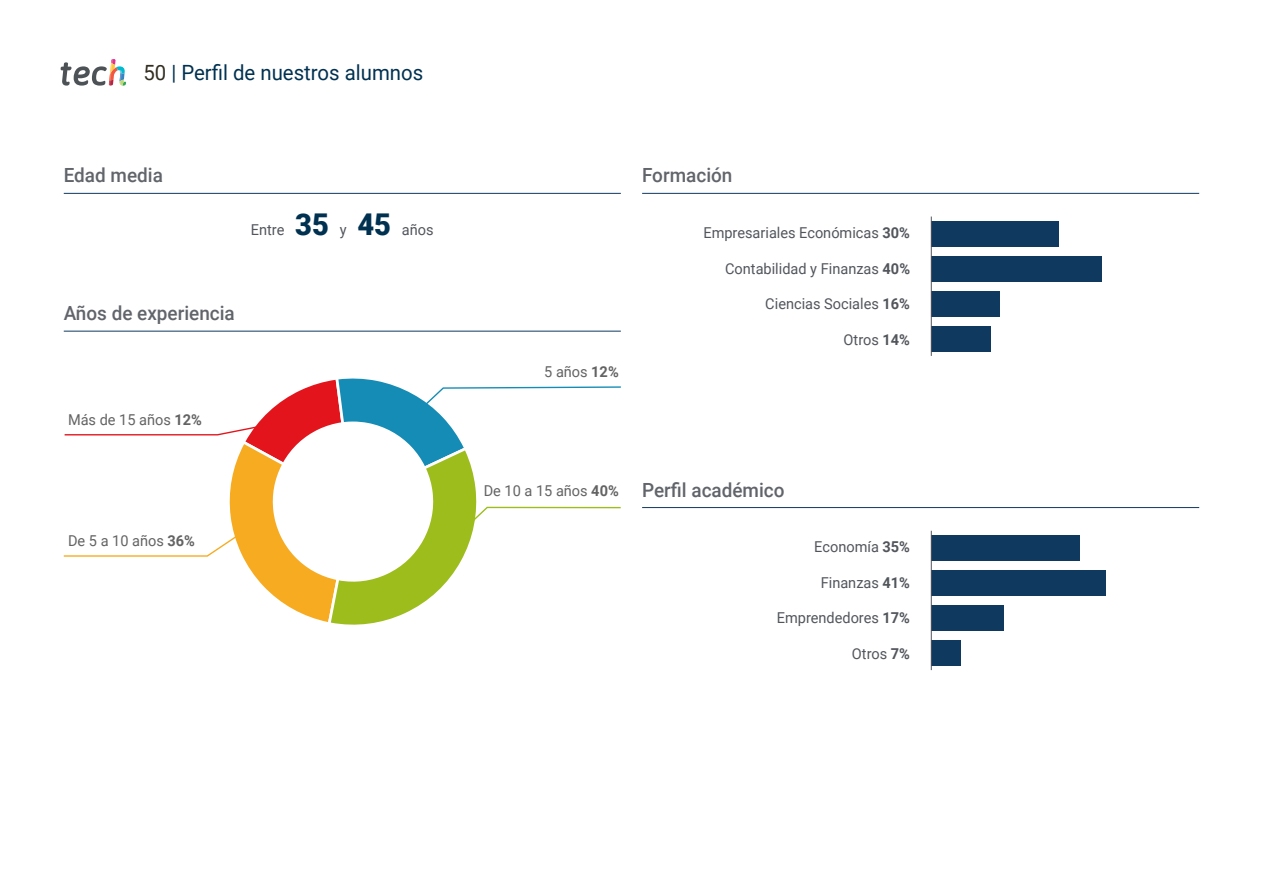
<style>
.page{position:relative;width:1263px;height:893px;background:#fff}
.page>*{position:absolute;margin:0;border:0;box-sizing:border-box;transform-origin:0 0}
.t1{font:21px "Roboto";color:#013151}
.t2{font:500 19.5px "Roboto";color:#61646a}
.t3{font:15px "Roboto";color:#52555b}
.t4{font:15px "Roboto";color:#636363}
.s1{color:#312e20}
.s2{font-weight:900;font-size:30px;color:#013151}
.s3{font-weight:700}
</style>
<div class="page">
<hr style="left:64px;top:193px;width:557px;height:1px;background:#0f395f">
<hr style="left:642px;top:507px;width:557px;height:1px;background:#0f395f">
<hr style="left:642px;top:193px;width:557px;height:1px;background:#0f395f">
<hr style="left:64px;top:331px;width:557px;height:1px;background:#0f395f">
<svg style="left:64px;top:378px;width:557px;height:247px"></svg>
<div style="left:931px;top:222px;width:128px;height:25px;background:#0f395f"></div>
<div style="left:931px;top:256px;width:170px;height:26px;background:#0f395f"></div>
<div style="left:931px;top:291px;width:68px;height:26px;background:#0f395f"></div>
<div style="left:931px;top:326px;width:60px;height:26px;background:#0f395f"></div>
<hr style="left:931px;top:217px;width:1px;height:139px;background:#52555b">
<div style="left:931px;top:536px;width:149px;height:25px;background:#0f395f"></div>
<div style="left:931px;top:571px;width:175px;height:25px;background:#0f395f"></div>
<div style="left:931px;top:605px;width:72px;height:26px;background:#0f395f"></div>
<div style="left:931px;top:640px;width:30px;height:26px;background:#0f395f"></div>
<hr style="left:931px;top:531px;width:1px;height:139px;background:#52555b">
<svg style="left:61px;top:59px;width:65px;height:27px"></svg>
<h1 class="t1" style="left:144px;top:57px;width:281px"><span class="s1">50</span> | Perfil de nuestros alumnos</h1>
<h2 class="t2" style="left:64px;top:161px;width:101px">Edad media</h2>
<p class="t3" style="left:251px;top:219px;width:184px">Entre <span class="s2">35</span> y <span class="s2">45</span> años</p>
<h2 class="t2" style="left:64px;top:300px;width:173px">Años de experiencia</h2>
<p class="t4" style="left:68px;top:409px;width:135px">Más de 15 años <span class="s3">12%</span></p>
<p class="t4" style="left:68px;top:530px;width:128px">De 5 a 10 años <span class="s3">36%</span></p>
<p class="t4" style="left:544px;top:361px;width:76px">5 años <span class="s3">12%</span></p>
<h2 class="t2" style="left:642px;top:161px;width:92px">Formación</h2>
<p class="t3" style="left:703px;top:222px;width:208px">Empresariales Económicas <span class="s3">30%</span></p>
<p class="t3" style="left:725px;top:258px;width:186px">Contabilidad y Finanzas <span class="s3">40%</span></p>
<p class="t3" style="left:765px;top:293px;width:146px">Ciencias Sociales <span class="s3">16%</span></p>
<p class="t3" style="left:844px;top:329px;width:68px">Otros <span class="s3">14%</span></p>
<p class="t4" style="left:484px;top:480px;width:137px">De 10 a 15 años <span class="s3">40%</span></p>
<h2 class="t2" style="left:642px;top:476px;width:144px">Perfil académico</h2>
<p class="t3" style="left:814px;top:536px;width:97px">Economía <span class="s3">35%</span></p>
<p class="t3" style="left:821px;top:572px;width:91px">Finanzas <span class="s3">41%</span></p>
<p class="t3" style="left:777px;top:607px;width:135px">Emprendedores <span class="s3">17%</span></p>
<p class="t3" style="left:852px;top:643px;width:60px">Otros <span class="s3">7%</span></p>
</div>
